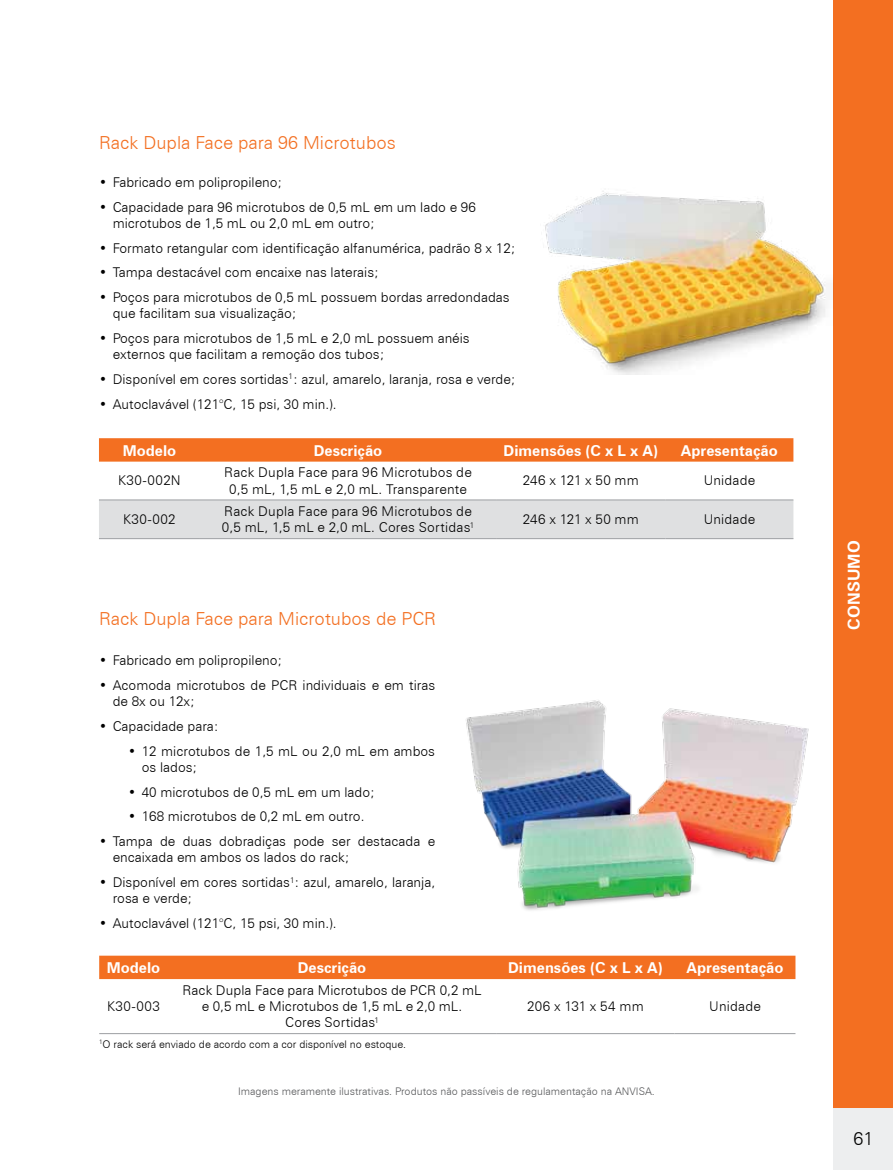
<style>
.page{position:relative;width:893px;height:1170px;background:#fff}
.page>*{position:absolute;margin:0;border:0;box-sizing:border-box;transform-origin:0 0}
.t1{font:300 18px "Zurich BT";color:#f36f21}
.t2{font:300 18px "Zurich BT";color:#000}
.t3{font:700 16.5px "Zurich BT";letter-spacing:.01em;color:#fff}
.t4{font:700 15px "Zurich BT";color:#fff}
.t5{font:300 13.5px/16.2px "Zurich BT";color:#000}
.t6{font:300 10.5px "Zurich BT";color:#58595b}
.t7{font:300 10.5px "Zurich BT";color:#000}
</style>
<div class="page">
<div style="left:833px;top:1091px;width:60px;height:78px;background:#edeeef"></div>
<div style="left:833px;top:0;width:60px;height:1107px;background:#f36f21"></div>
<div style="left:99px;top:955px;width:696px;height:23px;background:#f36f21"></div>
<hr style="left:99px;top:1033px;width:69px;height:1px;background:#9d9fa2">
<hr style="left:168px;top:1033px;width:328px;height:1px;background:#9d9fa2">
<hr style="left:496px;top:1033px;width:179px;height:1px;background:#9d9fa2">
<hr style="left:675px;top:1033px;width:120px;height:1px;background:#9d9fa2">
<img style="left:466px;top:700px;width:343px;height:210px">
<div style="left:99px;top:438px;width:694px;height:23px;background:#f36f21"></div>
<div style="left:99px;top:500px;width:694px;height:38px;background:#dfe0e1"></div>
<hr style="left:99px;top:499px;width:101px;height:1px;background:#9d9fa2">
<hr style="left:200px;top:499px;width:296px;height:1px;background:#9d9fa2">
<hr style="left:496px;top:499px;width:169px;height:1px;background:#9d9fa2">
<hr style="left:99px;top:538px;width:101px;height:1px;background:#9d9fa2">
<hr style="left:200px;top:538px;width:296px;height:1px;background:#9d9fa2">
<hr style="left:496px;top:538px;width:169px;height:1px;background:#9d9fa2">
<hr style="left:665px;top:499px;width:128px;height:1px;background:#9d9fa2">
<hr style="left:665px;top:538px;width:128px;height:1px;background:#9d9fa2">
<img style="left:545px;top:191px;width:281px;height:183px">
<h1 class="t1" style="left:99px;top:132px;width:298px">Rack Dupla Face para 96 Microtubos</h1>
<p class="t5" style="left:99px;top:174px;width:185px">• Fabricado em polipropileno;</p>
<p class="t5" style="left:113px;top:199px;width:365px;text-indent:-14px">• Capacidade para 96 microtubos de 0,5 mL em um lado e 96 microtubos de 1,5 mL ou 2,0 mL em outro;</p>
<p class="t5" style="left:99px;top:239px;width:418px">• Formato retangular com identificação alfanumérica, padrão 8 x 12;</p>
<p class="t5" style="left:99px;top:264px;width:281px">• Tampa destacável com encaixe nas laterais;</p>
<p class="t5" style="left:113px;top:289px;width:398px;text-indent:-14px">• Poços para microtubos de 0,5 mL possuem bordas arredondadas que facilitam sua visualização;</p>
<p class="t5" style="left:113px;top:330px;width:358px;text-indent:-14px">• Poços para microtubos de 1,5 mL e 2,0 mL possuem anéis externos que facilitam a remoção dos tubos;</p>
<p class="t5" style="left:99px;top:371px;width:418px">• Disponível em cores sortidas<sup>1</sup>: azul, amarelo, laranja, rosa e verde;</p>
<p class="t5" style="left:99px;top:395px;width:239px">• Autoclavável (121°C, 15 psi, 30 min.).</p>
<p class="t4" style="left:123px;top:441px;width:55px">Modelo</p>
<p class="t4" style="left:314px;top:441px;width:70px">Descrição</p>
<p class="t4" style="left:503px;top:441px;width:156px">Dimensões (C x L x A)</p>
<p class="t4" style="left:681px;top:441px;width:98px">Apresentação</p>
<p class="t5" style="left:118px;top:472px;width:64px">K30-002N</p>
<p class="t5" style="left:224px;top:464px;width:249px;text-align:center">Rack Dupla Face para 96 Microtubos de<br>0,5 mL, 1,5 mL e 2,0 mL. Transparente</p>
<p class="t5" style="left:523px;top:472px;width:117px">246 x 121 x 50 mm</p>
<p class="t5" style="left:704px;top:472px;width:53px">Unidade</p>
<p class="t5" style="left:123px;top:511px;width:54px">K30-002</p>
<p class="t5" style="left:222px;top:503px;width:254px">Rack Dupla Face para 96 Microtubos de<br>0,5 mL, 1,5 mL e 2,0 mL. Cores Sortidas<sup>1</sup></p>
<p class="t5" style="left:523px;top:511px;width:117px">246 x 121 x 50 mm</p>
<p class="t5" style="left:704px;top:511px;width:53px">Unidade</p>
<h1 class="t1" style="left:99px;top:608px;width:338px">Rack Dupla Face para Microtubos de PCR</h1>
<p class="t5" style="left:99px;top:652px;width:185px">• Fabricado em polipropileno;</p>
<p class="t5" style="left:113px;top:677px;width:324px;text-indent:-14px">• Acomoda microtubos de PCR individuais e em tiras de 8x ou 12x;</p>
<p class="t5" style="left:99px;top:718px;width:121px">• Capacidade para:</p>
<p class="t5" style="left:142px;top:742px;width:295px;text-indent:-14px">• 12 microtubos de 1,5 mL ou 2,0 mL em ambos os lados;</p>
<p class="t5" style="left:128px;top:783px;width:248px">• 40 microtubos de 0,5 mL em um lado;</p>
<p class="t5" style="left:128px;top:808px;width:238px">• 168 microtubos de 0,2 mL em outro.</p>
<p class="t5" style="left:113px;top:833px;width:324px;text-indent:-14px">• Tampa de duas dobradiças pode ser destacada e encaixada em ambos os lados do rack;</p>
<p class="t5" style="left:113px;top:874px;width:324px;text-indent:-13px">• Disponível em cores sortidas<sup>1</sup>: azul, amarelo, laranja, rosa e verde;</p>
<p class="t5" style="left:99px;top:914px;width:239px">• Autoclavável (121°C, 15 psi, 30 min.).</p>
<p class="t4" style="left:107px;top:958px;width:55px">Modelo</p>
<p class="t4" style="left:298px;top:958px;width:70px">Descrição</p>
<p class="t4" style="left:508px;top:958px;width:156px">Dimensões (C x L x A)</p>
<p class="t4" style="left:687px;top:958px;width:98px">Apresentação</p>
<p class="t5" style="left:107px;top:997px;width:54px">K30-003</p>
<p class="t5" style="left:183px;top:981px;width:300px;text-align:center">Rack Dupla Face para Microtubos de PCR 0,2 mL e 0,5 mL e Microtubos de 1,5 mL e 2,0 mL.<br>Cores Sortidas<sup>1</sup></p>
<p class="t5" style="left:527px;top:997px;width:118px">206 x 131 x 54 mm</p>
<p class="t5" style="left:709px;top:997px;width:53px">Unidade</p>
<p class="t7" style="left:99px;top:1037px;width:308px"><sup>1</sup>O rack será enviado de acordo com a cor disponível no estoque.</p>
<p class="t6" style="left:238px;top:1084px;width:418px">Imagens meramente ilustrativas. Produtos não passíveis de regulamentação na ANVISA.</p>
<p class="t3" style="left:844px;top:629px;width:91px;rotate:-90deg">consumo</p>
<h1 class="t2" style="left:853px;top:1127px;width:21px">61</h1>
</div>
